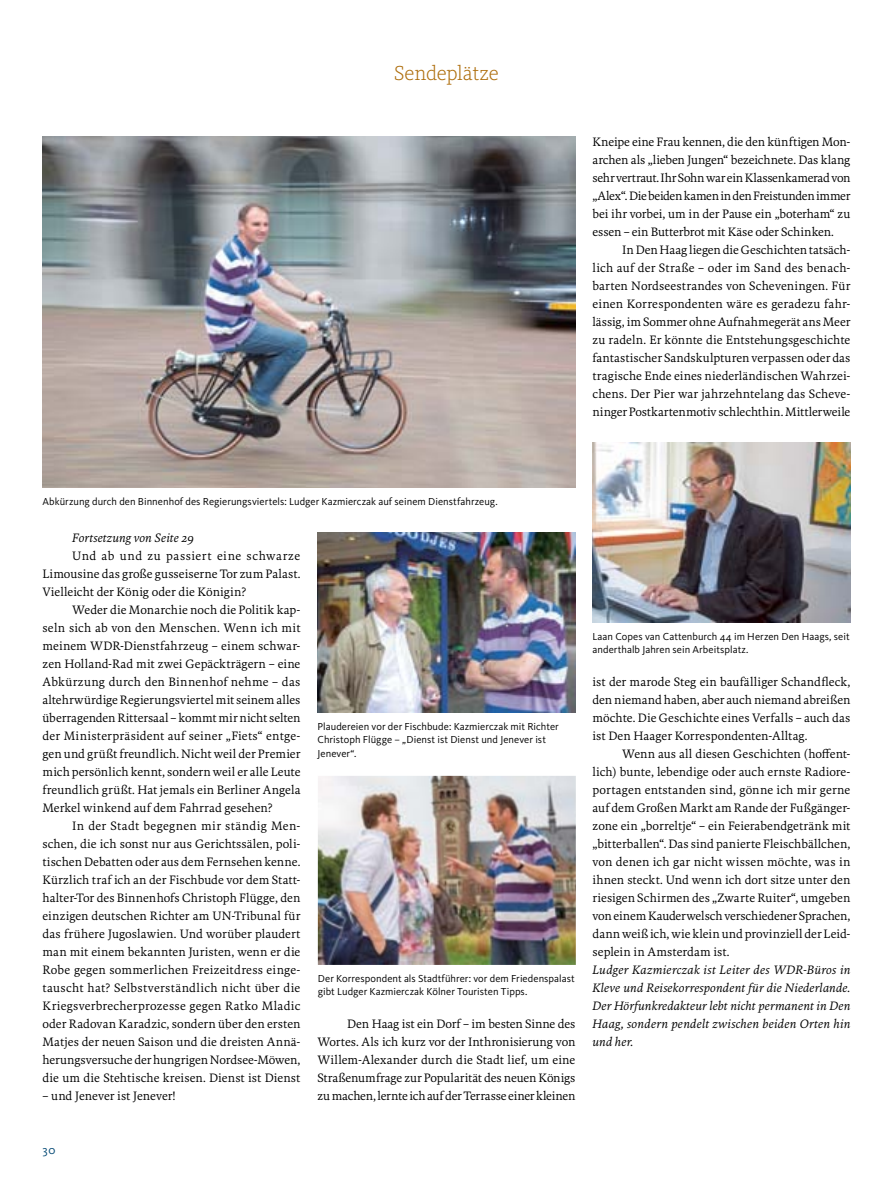
<style>
.page{position:relative;width:893px;height:1191px;background:#fff}
.page>*{position:absolute;margin:0;border:0;box-sizing:border-box;transform-origin:0 0}
.t1{font:300 21px "WDR Slab";letter-spacing:-.01em;color:#ae6e0d}
._07_Copy_Einzug{font:12.3px/18px "WDR Serif";letter-spacing:-.005em;color:#000;text-align:justify}
._06_Copy{font:italic 12.3px/18px "WDR Serif";letter-spacing:.02em;color:#000;text-align:justify}
._07_Copy_Einzug-2{font:italic 12.3px "WDR Serif";color:#000}
.t2{font:12.3px "WDR Sans";color:#004773}
._11_BU{font:10.5px/13.5px "WDR Sans";letter-spacing:.005em;color:#000}
</style>
<div class="page">
<img style="left:43px;top:137px;width:532px;height:351px">
<img style="left:592px;top:443px;width:258px;height:180px">
<img style="left:318px;top:776px;width:258px;height:189px">
<img style="left:317px;top:533px;width:258px;height:180px">
<p class="t1" style="left:394px;top:60px;width:106px">Sendeplätze</p>
<p class="_07_Copy_Einzug" style="left:592px;top:132px;width:260px">Kneipe eine Frau kennen, die den künftigen Mon&shy;archen als „lieben Jungen“ bezeichnete. Das klang sehr vertraut. Ihr Sohn war ein Klassenkamerad von „Alex“. Die beiden kamen in den Freistunden immer bei ihr vorbei, um in der Pause ein „boterham“ zu essen – ein Butterbrot mit Käse oder Schinken.</p>
<p class="_07_Copy_Einzug" style="left:592px;top:240px;width:259px;text-indent:30px">In Den Haag liegen die Geschichten tatsäch&shy;lich auf der Straße – oder im Sand des benach&shy;barten Nordseestrandes von Scheveningen. Für einen Korrespondenten wäre es geradezu fahr&shy;lässig, im Sommer ohne Aufnahmegerät ans Meer zu radeln. Er könnte die Entstehungsgeschichte fantastischer Sandskulpturen verpassen oder das tragische Ende eines niederländischen Wahrzei&shy;chens. Der Pier war jahrzehntelang das Scheve&shy;ninger Postkartenmotiv schlechthin. Mittlerweile</p>
<p class="_11_BU" style="left:43px;top:494px;width:457px">Abkürzung durch den Binnenhof des Regierungsviertels: Ludger Kazmierczak auf seinem Dienstfahrzeug.</p>
<p class="_07_Copy_Einzug-2" style="left:72px;top:530px;width:123px">Fortsetzung von Seite 29</p>
<p class="_07_Copy_Einzug" style="left:43px;top:546px;width:259px;text-indent:30px">Und ab und zu passiert eine schwarze Limousine das große gusseiserne Tor zum Palast.<br>Vielleicht der König oder die Königin?</p>
<p class="_07_Copy_Einzug" style="left:43px;top:600px;width:260px;text-indent:30px">Weder die Monarchie noch die Politik kap&shy;seln sich ab von den Menschen. Wenn ich mit meinem WDR-Dienstfahrzeug – einem schwar&shy;zen Holland-Rad mit zwei Gepäckträgern – eine Abkürzung durch den Binnenhof nehme – das altehrwürdige Regierungsviertel mit seinem alles überragenden Rittersaal – kommt mir nicht selten der Ministerpräsident auf seiner „Fiets“ entge&shy;gen und grüßt freundlich. Nicht weil der Premier mich persönlich kennt, sondern weil er alle Leute freundlich grüßt. Hat jemals ein Berliner Angela Merkel winkend auf dem Fahrrad gesehen?</p>
<p class="_07_Copy_Einzug" style="left:43px;top:816px;width:259px;text-indent:30px">In der Stadt begegnen mir ständig Men&shy;schen, die ich sonst nur aus Gerichtssälen, poli&shy;tischen Debatten oder aus dem Fernsehen kenne.<br>Kürzlich traf ich an der Fischbude vor dem Statt&shy;halter-Tor des Binnenhofs Christoph Flügge, den einzigen deutschen Richter am UN-Tribunal für das frühere Jugoslawien. Und worüber plaudert man mit einem bekannten Juristen, wenn er die Robe gegen sommerlichen Freizeitdress einge&shy;tauscht hat? Selbstverständlich nicht über die Kriegsverbrecherprozesse gegen Ratko Mladic oder Radovan Karadzic, sondern über den ersten Matjes der neuen Saison und die dreisten Annä&shy;herungsversuche der hungrigen Nordsee-Möwen, die um die Stehtische kreisen. Dienst ist Dienst</p>
<p class="_07_Copy_Einzug" style="left:43px;top:1086px;width:135px">– und Jenever ist Jenever!</p>
<p class="_11_BU" style="left:317px;top:719px;width:243px">Plaudereien vor der Fischbude: Kazmierczak mit Richter<br>Christoph Flügge – „Dienst ist Dienst und Jenever ist<br>Jenever“.</p>
<p class="_11_BU" style="left:318px;top:971px;width:258px">Der Korrespondent als Stadtführer: vor dem Friedenspalast gibt Ludger Kazmierczak Kölner Touristen Tipps.</p>
<p class="_07_Copy_Einzug" style="left:317px;top:1014px;width:259px;text-indent:30px">Den Haag ist ein Dorf – im besten Sinne des Wortes. Als ich kurz vor der Inthronisierung von Willem-Alexander durch die Stadt lief, um eine Straßenumfrage zur Popularität des neuen Königs zu machen, lernte ich auf der Terrasse einer kleinen</p>
<p class="_11_BU" style="left:592px;top:629px;width:259px">Laan Copes van Cattenburch 44 im Herzen Den Haags, seit anderthalb Jahren sein Arbeitsplatz.</p>
<p class="_07_Copy_Einzug" style="left:592px;top:672px;width:259px">ist der marode Steg ein baufälliger Schandfleck, den niemand haben, aber auch niemand abreißen möchte. Die Geschichte eines Verfalls – auch das ist Den Haager Korrespondenten-Alltag.</p>
<p class="_07_Copy_Einzug" style="left:592px;top:744px;width:259px;text-indent:30px">Wenn aus all diesen Geschichten (hoffent&shy;lich) bunte, lebendige oder auch ernste Radiore&shy;portagen entstanden sind, gönne ich mir gerne auf dem Großen Markt am Rande der Fußgänger&shy;zone ein „borreltje“ – ein Feierabendgetränk mit „bitterballen“. Das sind panierte Fleischbällchen, von denen ich gar nicht wissen möchte, was in ihnen steckt. Und wenn ich dort sitze unter den riesigen Schirmen des „Zwarte Ruiter“, umgeben von einem Kauderwelsch verschiedener Sprachen, dann weiß ich, wie klein und provinziell der Leid&shy;seplein in Amsterdam ist.</p>
<p class="_06_Copy" style="left:592px;top:960px;width:259px">Ludger Kazmierczak ist Leiter des WDR-Büros in Kleve und Reisekorrespondent für die Niederlande.<br>Der Hörfunkredakteur lebt nicht permanent in Den Haag, sondern pendelt zwischen beiden Orten hin und her.</p>
<p class="t2" style="left:43px;top:1142px;width:14px">30</p>
</div>
